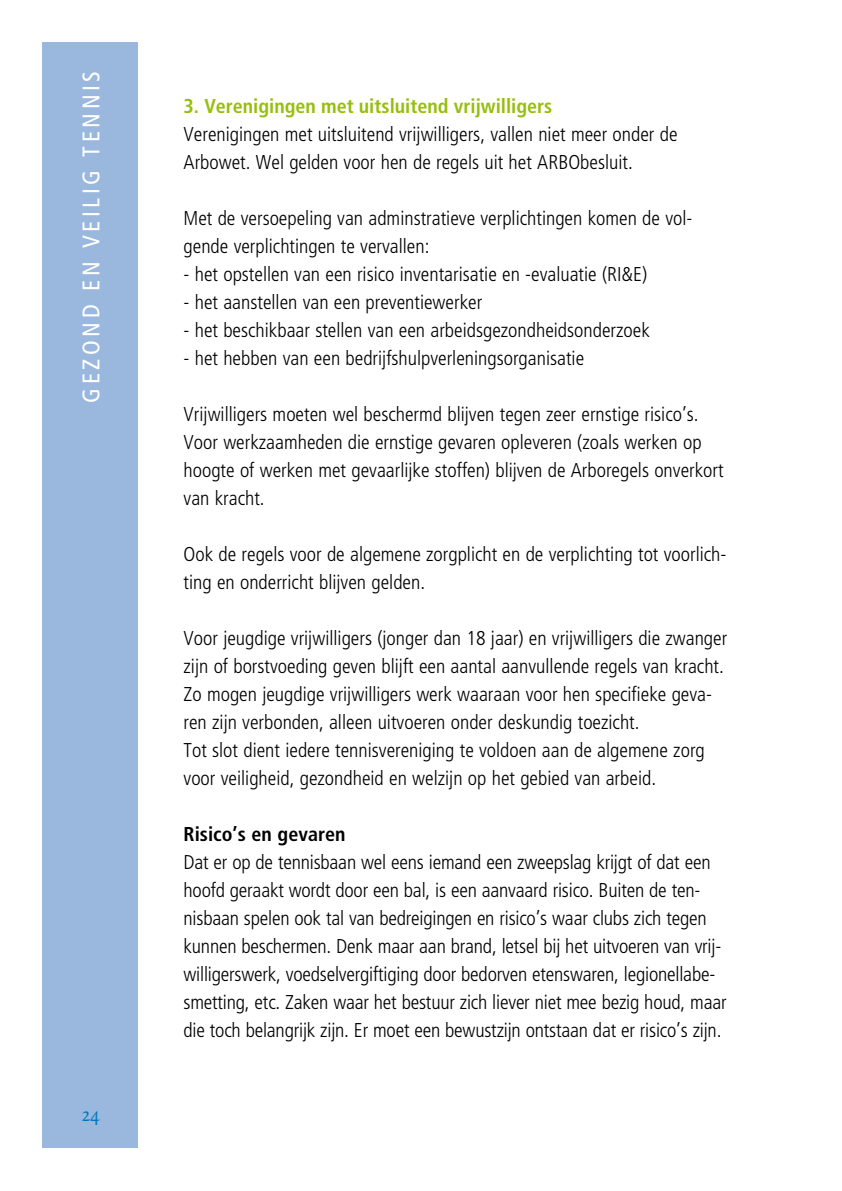
<style>
.page{position:relative;width:842px;height:1191px;background:#fff}
.page>*{position:absolute;margin:0;border:0;box-sizing:border-box;transform-origin:0 0}
.t1{font:condensed 24px "Frutiger LT";letter-spacing:.15em;color:#fff}
.t2{font:24px "Trinite No 2 Rom Con";color:#0079bc}
.t3{font:300 condensed 20px/28px "Frutiger LT";color:#000}
.t4{font:700 condensed 20px "Frutiger LT";color:#97be0d}
.t5{font:700 condensed 20px "Frutiger LT";color:#000}
</style>
<div class="page">
<div style="left:43px;top:43px;width:95px;height:1105px;background:#9ab8dd"></div>
<p class="t1" style="left:77px;top:403px;width:333px;rotate:-90deg">gezond en veilig tennis</p>
<p class="t2" style="left:81px;top:1103px;width:19px">24</p>
<p class="t4" style="left:184px;top:94px;width:370px">3. Verenigingen met uitsluitend vrijwilligers</p>
<p class="t3" style="left:184px;top:120px;width:495px">Verenigingen met uitsluitend vrijwilligers, vallen niet meer onder de<br>Arbowet. Wel gelden voor hen de regels uit het ARBObesluit.</p>
<p class="t3" style="left:184px;top:204px;width:510px">Met de versoepeling van adminstratieve verplichtingen komen de vol&shy;gende verplichtingen te vervallen:</p>
<p class="t3" style="left:184px;top:260px;width:465px">- het opstellen van een risico inventarisatie en -evaluatie (RI&amp;E)</p>
<p class="t3" style="left:184px;top:288px;width:300px">- het aanstellen van een preventiewerker</p>
<p class="t3" style="left:184px;top:316px;width:468px">- het beschikbaar stellen van een arbeidsgezondheidsonderzoek</p>
<p class="t3" style="left:184px;top:344px;width:402px">- het hebben van een bedrijfshulpverleningsorganisatie</p>
<p class="t3" style="left:184px;top:400px;width:542px">Vrijwilligers moeten wel beschermd blijven tegen zeer ernstige risico’s.<br>Voor werkzaamheden die ernstige gevaren opleveren (zoals werken op hoogte of werken met gevaarlijke stoffen) blijven de Arboregels onverkort van kracht.</p>
<p class="t3" style="left:184px;top:540px;width:544px">Ook de regels voor de algemene zorgplicht en de verplichting tot voorlich&shy;ting en onderricht blijven gelden.</p>
<p class="t3" style="left:184px;top:624px;width:545px">Voor jeugdige vrijwilligers (jonger dan 18 jaar) en vrijwilligers die zwanger zijn of borstvoeding geven blijft een aantal aanvullende regels van kracht.<br>Zo mogen jeugdige vrijwilligers werk waaraan voor hen specifieke geva&shy;ren zijn verbonden, alleen uitvoeren onder deskundig toezicht.<br>Tot slot dient iedere tennisvereniging te voldoen aan de algemene zorg voor veiligheid, gezondheid en welzijn op het gebied van arbeid.</p>
<p class="t5" style="left:184px;top:822px;width:163px">Risico’s en gevaren</p>
<p class="t3" style="left:184px;top:848px;width:545px">Dat er op de tennisbaan wel eens iemand een zweepslag krijgt of dat een hoofd geraakt wordt door een bal, is een aanvaard risico. Buiten de ten&shy;nisbaan spelen ook tal van bedreigingen en risico’s waar clubs zich tegen kunnen beschermen. Denk maar aan brand, letsel bij het uitvoeren van vrij&shy;willigerswerk, voedselvergiftiging door bedorven etenswaren, legionellabe&shy;smetting, etc. Zaken waar het bestuur zich liever niet mee bezig houd, maar die toch belangrijk zijn. Er moet een bewustzijn ontstaan dat er risico’s zijn.</p>
</div>
